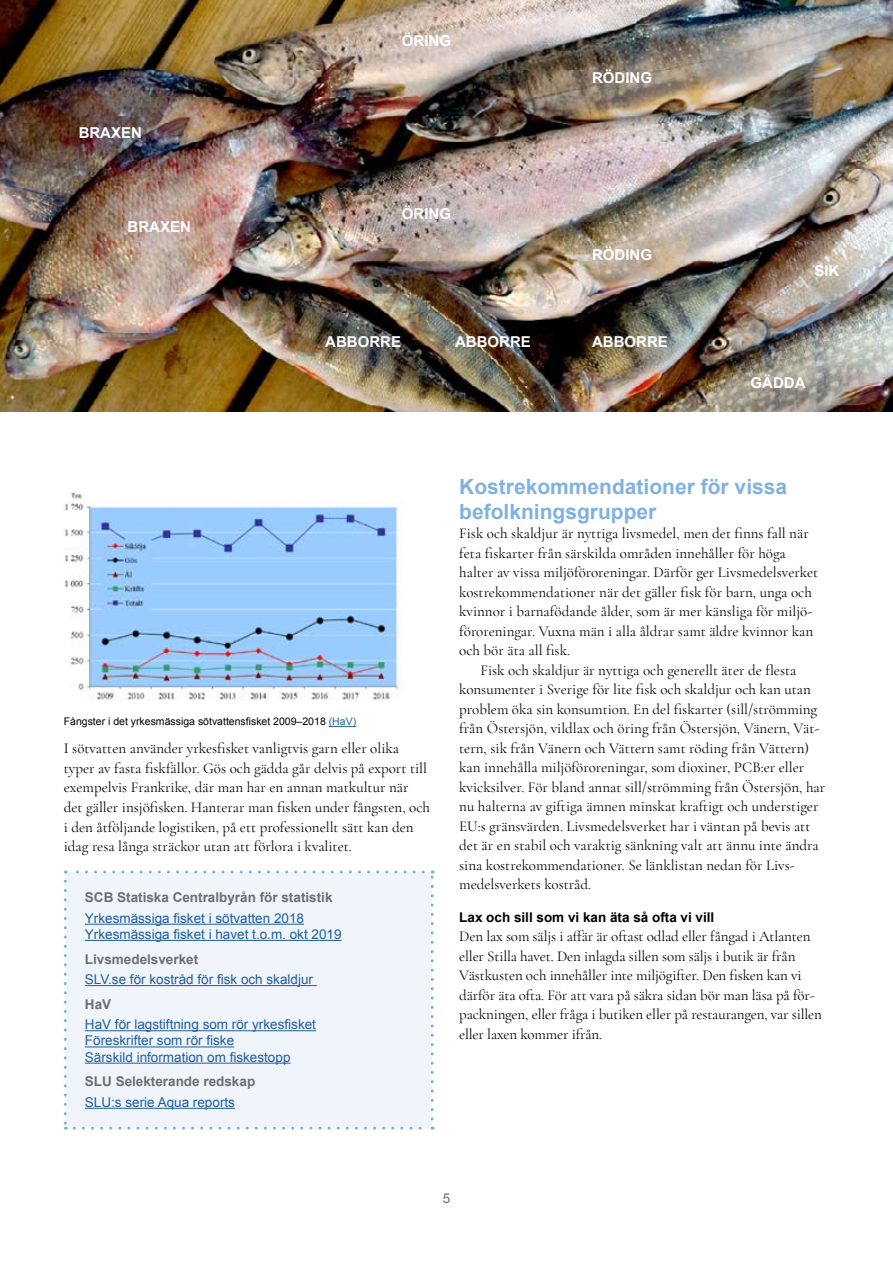
<style>
.page{position:relative;width:893px;height:1263px;background:#fff}
.page>*{position:absolute;margin:0;border:0;box-sizing:border-box;transform-origin:0 0}
.Rubrik_2{font:700 21px/25.2px "Arial";color:#80b2e0}
.Brödtext{font:15px/19.5px "Cormorant Garamond";color:#000}
.Brödtext_med_indrag{font:15px/19.5px "Cormorant Garamond";color:#000}
.t1{font:700 15px "Arial";color:#fff}
.Text_i_faktaruta{font:13.5px/16.2px "Arial";color:#215e9e}
.Faktaruta_mellanrubr{font:700 13.5px "Arial";color:#6d6e71}
.Rubrik_3{font:700 13.5px "Arial";color:#000}
.t2{font:13.5px "Arial";color:#6d6e71}
.Bildtext{font:10.5px "Arial";color:#000}
.s1{color:#215e9e}
</style>
<div class="page">
<img style="left:0;top:0;width:893px;height:411px">
<svg style="left:329px;top:726px;width:27px;height:1px"></svg>
<img style="left:65px;top:493px;width:336px;height:207px">
<div style="left:65px;top:872px;width:367px;height:256px;background:#f0f4fb"></div>
<svg style="left:64px;top:881px;width:3px;height:249px"></svg>
<svg style="left:74px;top:1127px;width:359px;height:3px"></svg>
<svg style="left:431px;top:870px;width:3px;height:249px"></svg>
<svg style="left:65px;top:870px;width:358px;height:3px"></svg>
<hr style="left:85px;top:924px;width:219px;height:1px;background:#215e9e">
<hr style="left:85px;top:940px;width:257px;height:1px;background:#215e9e">
<hr style="left:85px;top:985px;width:232px;height:1px;background:#215e9e">
<hr style="left:85px;top:1030px;width:231px;height:1px;background:#215e9e">
<hr style="left:85px;top:1046px;width:149px;height:1px;background:#215e9e">
<hr style="left:85px;top:1063px;width:206px;height:1px;background:#215e9e">
<hr style="left:85px;top:1108px;width:150px;height:1px;background:#215e9e">
<p class="t1" style="left:79px;top:123px;width:65px">BRAXEN</p>
<p class="t1" style="left:128px;top:217px;width:65px">BRAXEN</p>
<p class="t1" style="left:402px;top:31px;width:51px">ÖRING</p>
<p class="t1" style="left:402px;top:204px;width:51px">ÖRING</p>
<p class="t1" style="left:592px;top:68px;width:61px">RÖDING</p>
<p class="t1" style="left:592px;top:245px;width:61px">RÖDING</p>
<p class="t1" style="left:325px;top:332px;width:77px">ABBORRE</p>
<p class="t1" style="left:455px;top:332px;width:77px">ABBORRE</p>
<p class="t1" style="left:592px;top:332px;width:77px">ABBORRE</p>
<p class="t1" style="left:814px;top:260px;width:27px">SIK</p>
<p class="t1" style="left:750px;top:373px;width:56px">GÄDDA</p>
<p class="Bildtext" style="left:64px;top:715px;width:294px">Fångster i det yrkesmässiga sötvattensfisket 2009–2018 <span class="s1">(HaV)</span></p>
<p class="Brödtext" style="left:64px;top:739px;width:368px">I sötvatten använder yrkesfisket vanligtvis garn eller olika typer av fasta fiskfällor. Gös och gädda går delvis på export till exempelvis Frankrike, där man har en annan matkultur när det gäller insjöfisken. Hanterar man fisken under fångsten, och i den åtföljande logistiken, på ett professionellt sätt kan den idag resa långa sträckor utan att förlora i kvalitet.</p>
<h3 class="Faktaruta_mellanrubr" style="left:85px;top:889px;width:249px">SCB Statiska Centralbyrån för statistik</h3>
<p class="Text_i_faktaruta" style="left:85px;top:910px;width:258px">Yrkesmässiga fisket i sötvatten 2018<br>Yrkesmässiga fisket i havet t.o.m. okt 2019</p>
<h3 class="Faktaruta_mellanrubr" style="left:85px;top:950px;width:115px">Livsmedelsverket</h3>
<p class="Text_i_faktaruta" style="left:85px;top:971px;width:230px">SLV.se för kostråd för fisk och skaldjur</p>
<h3 class="Faktaruta_mellanrubr" style="left:85px;top:995px;width:28px">HaV</h3>
<p class="Text_i_faktaruta" style="left:85px;top:1016px;width:233px">HaV för lagstiftning som rör yrkesfisket<br>Föreskrifter som rör fiske<br>Särskild information om fiskestopp</p>
<h3 class="Faktaruta_mellanrubr" style="left:85px;top:1073px;width:172px">SLU Selekterande redskap</h3>
<p class="Text_i_faktaruta" style="left:85px;top:1094px;width:152px">SLU:s serie Aqua reports</p>
<h2 class="Rubrik_2" style="left:459px;top:474px;width:329px">Kostrekommendationer för vissa befolkningsgrupper</h2>
<p class="Brödtext" style="left:459px;top:524px;width:360px">Fisk och skaldjur är nyttiga livsmedel, men det finns fall när feta fiskarter från särskilda områden innehåller för höga halter av vissa miljöföroreningar. Därför ger Livsmedelsverket kostrekommendationer när det gäller fisk för barn, unga och kvinnor i barnafödande ålder, som är mer känsliga för miljö&shy;föroreningar. Vuxna män i alla åldrar samt äldre kvinnor kan och bör äta all fisk.</p>
<p class="Brödtext_med_indrag" style="left:459px;top:660px;width:368px;text-indent:21px">Fisk och skaldjur är nyttiga och generellt äter de flesta konsumenter i Sverige för lite fisk och skaldjur och kan utan problem öka sin konsumtion. En del fiskarter (sill/strömming från Östersjön, vildlax och öring från Östersjön, Vänern, Vät&shy;tern, sik från Vänern och Vättern samt röding från Vättern) kan innehålla miljöföroreningar, som dioxiner, PCB:er eller kvicksilver. För bland annat sill/strömming från Östersjön, har nu halterna av giftiga ämnen minskat kraftigt och understiger EU:s gränsvärden. Livsmedelsverket har i väntan på bevis att det är en stabil och varaktig sänkning valt att ännu inte ändra sina kostrekommendationer. Se länklistan nedan för Livs&shy;medelsverkets kostråd.</p>
<h3 class="Rubrik_3" style="left:459px;top:908px;width:257px">Lax och sill som vi kan äta så ofta vi vill</h3>
<p class="Brödtext" style="left:459px;top:927px;width:364px">Den lax som säljs i affär är oftast odlad eller fångad i Atlanten eller Stilla havet. Den inlagda sillen som säljs i butik är från Västkusten och innehåller inte miljögifter. Den fisken kan vi därför äta ofta. För att vara på säkra sidan bör man läsa på för&shy;packningen, eller fråga i butiken eller på restaurangen, var sillen eller laxen kommer ifrån.</p>
<p class="t2" style="left:443px;top:1189px;width:9px">5</p>
</div>
